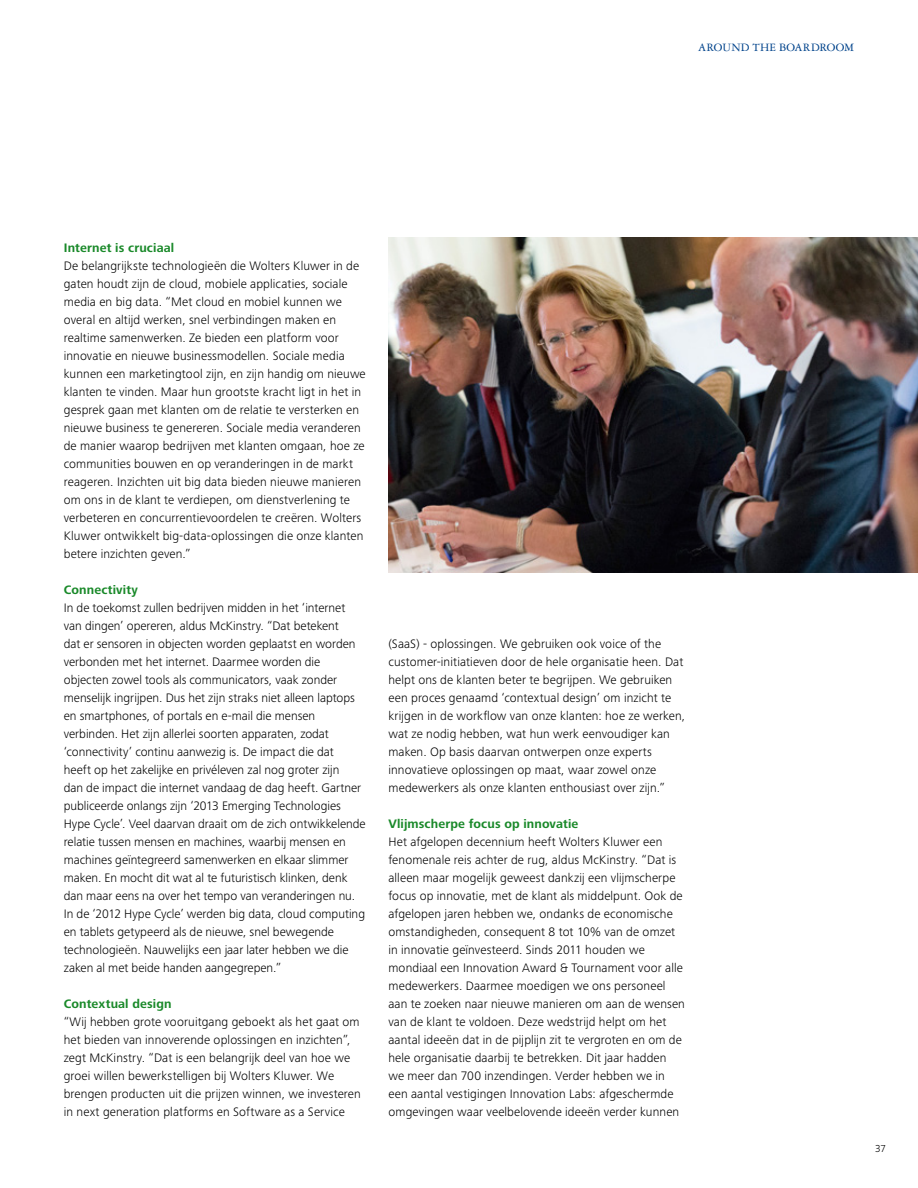
<style>
.page{position:relative;width:918px;height:1188px;background:#fff}
.page>*{position:absolute;margin:0;border:0;box-sizing:border-box;transform-origin:0 0}
.t1{font:300 12.75px/18px "Frutiger Next Pro";letter-spacing:.005em;color:#000}
.t2{font:700 12.75px "Frutiger Next Pro";letter-spacing:.01em;color:#198929}
.t3{font:12px "Garamond 3 LT Std";letter-spacing:.01em;color:#00438b}
.t4{font:300 10.5px "Frutiger Next Pro";color:#000}
</style>
<div class="page">
<img style="left:388px;top:238px;width:530px;height:334px">
<p class="t3" style="left:698px;top:41px;width:157px">AROUND THE BOARDROOM</p>
<p class="t2" style="left:64px;top:240px;width:112px">Internet is cruciaal</p>
<p class="t1" style="left:64px;top:257px;width:303px">De belangrijkste technologieën die Wolters Kluwer in de gaten houdt zijn de cloud, mobiele applicaties, sociale media en big data. “Met cloud en mobiel kunnen we overal en altijd werken, snel verbindingen maken en realtime samenwerken. Ze bieden een platform voor innovatie en nieuwe businessmodellen. Sociale media kunnen een marketingtool zijn, en zijn handig om nieuwe klanten te vinden. Maar hun grootste kracht ligt in het in gesprek gaan met klanten om de relatie te versterken en nieuwe business te genereren. Sociale media veranderen de manier waarop bedrijven met klanten omgaan, hoe ze communities bouwen en op veranderingen in de markt reageren. I nzichten uit big data bieden nieuwe manieren om ons in de klant te verdiepen, om dienstverlening te verbeteren en concurrentievoordelen te creëren. Wolters Kluwer ontwikkelt big-data-oplossingen die onze klanten betere inzichten geven.”</p>
<p class="t2" style="left:64px;top:583px;width:76px">Connectivity</p>
<p class="t1" style="left:64px;top:599px;width:303px">I n de toekomst zullen bedrijven midden in het ‘internet van dingen’ opereren, aldus McKinstry. “Dat betekent<br>dat er sensoren in objecten worden geplaatst en worden verbonden met het internet. Daarmee worden die objecten zowel tools als communicators, vaak zonder menselijk ingrijpen. Dus het zijn straks niet alleen laptops en smartphones, of portals en e-mail die mensen verbinden. Het zijn allerlei soorten apparaten, zodat ‘connectivity’ continu aanwezig is. De impact die dat<br>heeft op het zakelijke en privéleven zal nog groter zijn<br>dan de impact die internet vandaag de dag heeft. Gartner publiceerde onlangs zijn ‘2013 Emerging Technologies Hype Cycle’. Veel daarvan draait om de zich ontwikkelende relatie tussen mensen en machines, waarbij mensen en machines geïntegreerd samenwerken en elkaar slimmer maken. En mocht dit wat al te futuristisch klinken, denk dan maar eens na over het tempo van veranderingen nu.<br>I n de ‘2012 Hype Cycle’ werden big data, cloud computing en tablets getypeerd als de nieuwe, snel bewegende technologieën. Nauwelijks een jaar later hebben we die zaken al met beide handen aangegrepen.”</p>
<p class="t2" style="left:64px;top:997px;width:109px">Contextual design</p>
<p class="t1" style="left:64px;top:1013px;width:299px">“Wij hebben grote vooruitgang geboekt als het gaat om het bieden van innoverende oplossingen en inzichten”, zegt McKinstry. “Dat is een belangrijk deel van hoe we groei willen bewerkstelligen bij Wolters Kluwer. We brengen producten uit die prijzen winnen, we investeren in next generation platforms en Software as a Service</p>
<p class="t1" style="left:388px;top:635px;width:298px">(SaaS) - oplossingen. We gebruiken ook voice of the customer-initiatieven door de hele organisatie heen. Dat helpt ons de klanten beter te begrijpen. We gebruiken een proces genaamd ‘contextual design’ om inzicht te krijgen in de workflow van onze klanten: hoe ze werken, wat ze nodig hebben, wat hun werk eenvoudiger kan maken. Op basis daarvan ontwerpen onze experts innovatieve oplossingen op maat, waar zowel onze medewerkers als onze klanten enthousiast over zijn.”</p>
<p class="t2" style="left:388px;top:817px;width:192px">Vlijmscherpe focus op innovatie</p>
<p class="t1" style="left:388px;top:833px;width:298px">Het afgelopen decennium heeft Wolters Kluwer een fenomenale reis achter de rug, aldus McKinstry. “Dat is alleen maar mogelijk geweest dankzij een vlijmscherpe focus op innovatie, met de klant als middelpunt. Ook de afgelopen jaren hebben we, ondanks de economische omstandigheden, consequent 8 tot 10% van de omzet in innovatie geïnvesteerd. Sinds 2011 houden we mondiaal een I nnovation Award &amp; Tournament voor alle medewerkers. Daarmee moedigen we ons personeel aan te zoeken naar nieuwe manieren om aan de wensen van de klant te voldoen. Deze wedstrijd helpt om het aantal ideeën dat in de pijplijn zit te vergroten en om de hele organisatie daarbij te betrekken. Dit jaar hadden we meer dan 700 inzendingen. Verder hebben we in een aantal vestigingen I nnovation Labs: afgeschermde omgevingen waar veelbelovende ideeën verder kunnen</p>
<p class="t4" style="left:875px;top:1142px;width:13px">37</p>
</div>
